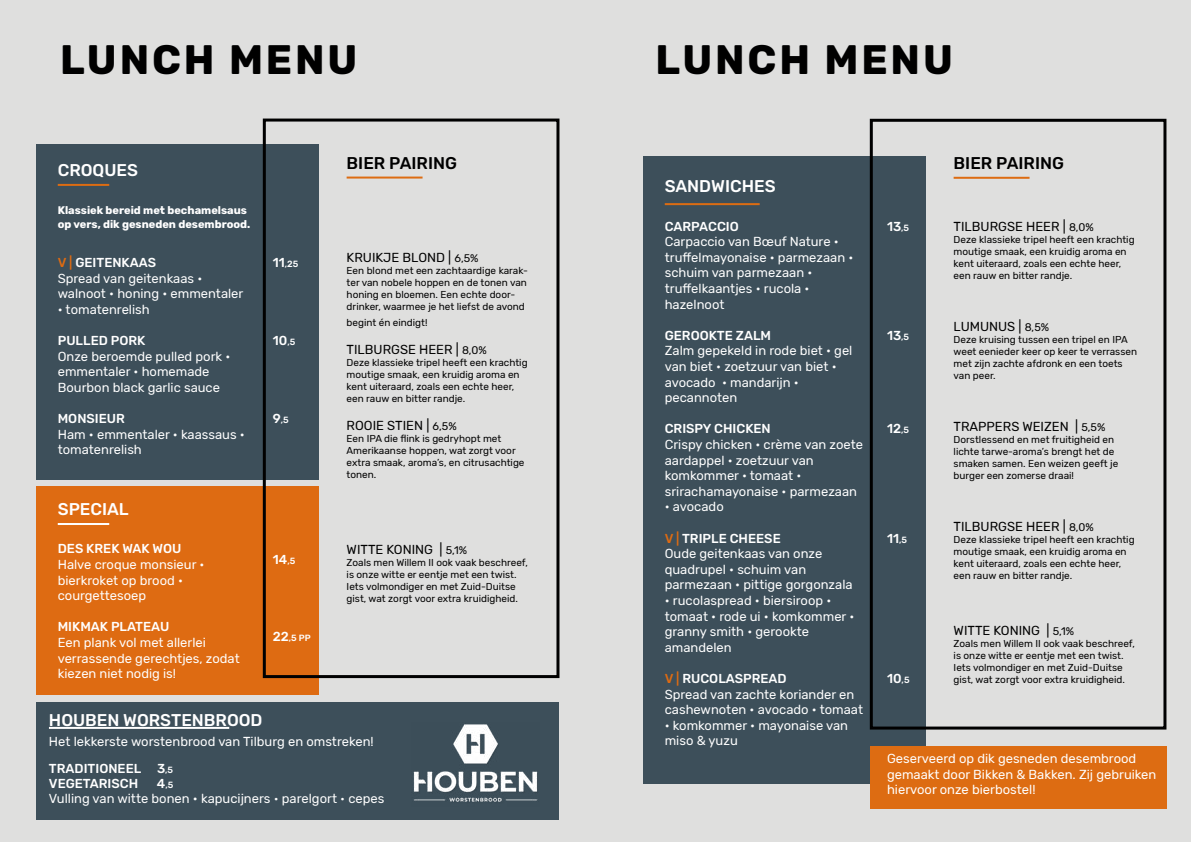
<style>
.page{position:relative;width:1191px;height:842px;background:#dfdfde}
.page>*{position:absolute;margin:0;border:0;box-sizing:border-box;transform-origin:0 0}
.t1{font:700 41px "Rubik";letter-spacing:.07em;color:#000}
.t2{font:500 17px "Rubik";color:#fff}
.t3{font:500 17px "Rubik";color:#000}
.t4{font:13px/15.6px "Rubik";color:#fff}
.t5{font:13px "Rubik";color:#000}
.t6{font:500 13px "Rubik";color:#fff}
.t7{font:700 11px/13.2px "Rubik";color:#fff}
.t8{font:10px/12px "Rubik";color:#000}
.t9{font:500 9px "Rubik";color:#fff}
.s1{font-weight:500;color:#de6b12}
.s2{font-weight:500}
.s3{font-size:13px}
.s4{font-size:9px}
.s5{font-size:11px}
.s6{font-weight:500;font-size:9px}
.s7{font-weight:300}
</style>
<div class="page">
<div style="left:36px;top:144px;width:282px;height:335px;background:#3d4f5a"></div>
<div style="left:36px;top:486px;width:282px;height:209px;background:#de6b12"></div>
<div style="left:263px;top:119px;width:296px;height:559px;border:3px solid #000"></div>
<hr style="left:58px;top:184px;width:51px;height:2px;background:#dd6c12">
<hr style="left:58px;top:523px;width:51px;height:2px;background:#fff">
<hr style="left:346px;top:177px;width:76px;height:2px;background:#dd6c12">
<div style="left:643px;top:156px;width:282px;height:628px;background:#3d4f5a"></div>
<div style="left:869px;top:119px;width:297px;height:610px;border:3px solid #000"></div>
<hr style="left:665px;top:203px;width:94px;height:2px;background:#dd6c12">
<hr style="left:953px;top:177px;width:76px;height:2px;background:#dd6c12">
<div style="left:869px;top:746px;width:297px;height:62px;background:#dd6c12"></div>
<div style="left:36px;top:702px;width:523px;height:117px;background:#3d4f5a"></div>
<hr style="left:49px;top:727px;width:180px;height:2px;background:#fff">
<img style="left:413px;top:724px;width:125px;height:78px">
<h1 class="t1" style="left:60px;top:36px;width:299px">LUNCH MENU</h1>
<h2 class="t2" style="left:58px;top:160px;width:82px">CROQUES</h2>
<p class="t7" style="left:58px;top:204px;width:194px">Klassiek bereid met bechamelsaus op vers, dik gesneden desembrood.</p>
<h3 class="t4" style="left:58px;top:255px;width:187px"><span class="s1">V |</span> <span class="s2">GEITENKAAS<br></span>Spread van geitenkaas • walnoot • honing • emmentaler</h3>
<h3 class="t4" style="left:58px;top:302px;width:93px">• tomatenrelish</h3>
<h3 class="t6" style="left:58px;top:333px;width:89px">PULLED PORK</h3>
<h3 class="t4" style="left:58px;top:349px;width:174px">Onze beroemde pulled pork • emmentaler • homemade<br>Bourbon black garlic sauce</h3>
<h3 class="t6" style="left:58px;top:411px;width:69px">MONSIEUR</h3>
<h3 class="t4" style="left:58px;top:427px;width:188px">Ham • emmentaler • kaassaus • tomatenrelish</h3>
<h2 class="t2" style="left:58px;top:500px;width:72px">SPECIAL</h2>
<h3 class="t6" style="left:58px;top:542px;width:125px">DES KREK WAK WOU</h3>
<h3 class="t4" style="left:58px;top:557px;width:148px">Halve croque monsieur • bierkroket op brood • courgettesoep</h3>
<h3 class="t6" style="left:58px;top:620px;width:113px">MIKMAK PLATEAU</h3>
<h3 class="t4" style="left:58px;top:635px;width:183px">Een plank vol met allerlei verrassende gerechtjes, zodat kiezen niet nodig is!</h3>
<p class="t9" style="left:273px;top:259px;width:27px"><span class="s3">11</span>,25</p>
<h3 class="t6" style="left:273px;top:333px;width:24px">10<span class="s4">,5</span></h3>
<p class="t9" style="left:273px;top:415px;width:17px"><span class="s3">9</span>,5</p>
<h3 class="t6" style="left:273px;top:552px;width:24px">14<span class="s4">,5</span></h3>
<p class="t9" style="left:273px;top:632px;width:39px"><span class="s3">22</span>,5 PP</p>
<h2 class="t3" style="left:346px;top:153px;width:112px">BIER PAIRING</h2>
<h3 class="t5" style="left:347px;top:250px;width:133px">KRUIKJE BLOND | <span class="s5">6,5%</span></h3>
<p class="t8" style="left:346px;top:265px;width:183px">Een blond met een zachtaardige karak&shy;ter van nobele hoppen en de tonen van honing en bloemen. Een echte door&shy;drinker, waarmee je het liefst de avond</p>
<p class="t8" style="left:346px;top:317px;width:82px">begint én eindigt!</p>
<h3 class="t5" style="left:346px;top:342px;width:142px">TILBURGSE HEER | <span class="s5">8,0%</span></h3>
<p class="t8" style="left:346px;top:357px;width:182px">Deze klassieke tripel heeft een krachtig moutige smaak, een kruidig aroma en kent uiteraard, zoals een echte heer, een rauw en bitter randje.</p>
<h3 class="t5" style="left:346px;top:418px;width:112px">ROOIE STIEN | <span class="s5">6,5%</span></h3>
<p class="t8" style="left:346px;top:433px;width:179px">Een IPA die flink is gedryhopt met<br>Amerikaanse hoppen, wat zorgt voor extra smaak, aroma’s, en citrusachtige tonen.</p>
<h3 class="t5" style="left:346px;top:542px;width:122px">WITTE KONING | <span class="s5">5,1%</span></h3>
<p class="t8" style="left:346px;top:557px;width:183px">Zoals men Willem II ook vaak beschreef, is onze witte er eentje met een twist.<br>Iets volmondiger en met Zuid-Duitse gist, wat zorgt voor extra kruidigheid.</p>
<h2 class="t2" style="left:49px;top:710px;width:215px">HOUBEN WORSTENBROOD</h2>
<h3 class="t4" style="left:49px;top:728px;width:326px;line-height:27px">Het lekkerste worstenbrood van Tilburg en omstreken!<br><span class="s2">TRADITIONEEL 3</span><span class="s6">,5</span></h3>
<h3 class="t6" style="left:49px;top:776px;width:91px">VEGETARISCH</h3>
<p class="t9" style="left:157px;top:780px;width:18px"><span class="s3">4</span>,5</p>
<h3 class="t4" style="left:49px;top:791px;width:337px">Vulling van witte bonen • kapucijners <span class="s7">•</span> parelgort <span class="s7">•</span> cepes</h3>
<h1 class="t1" style="left:655px;top:36px;width:299px">LUNCH MENU</h1>
<h2 class="t2" style="left:665px;top:177px;width:112px">SANDWICHES</h2>
<h3 class="t6" style="left:665px;top:219px;width:76px">CARPACCIO</h3>
<h3 class="t4" style="left:665px;top:234px;width:190px">Carpaccio van Bœuf Nature • truffelmayonaise • parmezaan • schuim van parmezaan • truffelkaantjes • rucola • hazelnoot</h3>
<h3 class="t6" style="left:665px;top:328px;width:108px">GEROOKTE ZALM</h3>
<h3 class="t4" style="left:665px;top:343px;width:189px">Zalm gepekeld in rode biet • gel van biet • zoetzuur van biet • avocado • mandarijn • pecannoten</h3>
<h3 class="t6" style="left:665px;top:422px;width:108px">CRISPY CHICKEN</h3>
<h3 class="t4" style="left:665px;top:437px;width:200px">Crispy chicken • crème van zoete aardappel • zoetzuur van komkommer • tomaat • srirachamayonaise • parmezaan</h3>
<h3 class="t4" style="left:665px;top:499px;width:60px">• avocado</h3>
<h3 class="t4" style="left:665px;top:531px;width:189px"><span class="s1">V |</span> <span class="s2">TRIPLE CHEESE<br></span>Oude geitenkaas van onze quadrupel • schuim van parmezaan • pittige gorgonzala</h3>
<h3 class="t4" style="left:665px;top:593px;width:191px">• rucolaspread • biersiroop • tomaat • rode ui • komkommer • granny smith • gerookte amandelen</h3>
<h3 class="t4" style="left:665px;top:671px;width:200px"><span class="s1">V |</span> <span class="s2">RUCOLASPREAD<br></span>Spread van zachte koriander en cashewnoten • avocado • tomaat</h3>
<h3 class="t4" style="left:665px;top:718px;width:185px">• komkommer • mayonaise van miso &amp; yuzu</h3>
<h3 class="t6" style="left:887px;top:219px;width:24px">13<span class="s4">,5</span></h3>
<h3 class="t6" style="left:887px;top:328px;width:24px">13<span class="s4">,5</span></h3>
<h3 class="t6" style="left:887px;top:422px;width:24px">12<span class="s4">,5</span></h3>
<h3 class="t6" style="left:887px;top:531px;width:21px">11<span class="s4">,5</span></h3>
<h3 class="t6" style="left:887px;top:671px;width:24px">10<span class="s4">,5</span></h3>
<h2 class="t3" style="left:953px;top:153px;width:112px">BIER PAIRING</h2>
<h3 class="t5" style="left:953px;top:219px;width:142px">TILBURGSE HEER | <span class="s5">8,0%</span></h3>
<p class="t8" style="left:953px;top:233px;width:182px">Deze klassieke tripel heeft een krachtig moutige smaak, een kruidig aroma en kent uiteraard, zoals een echte heer, een rauw en bitter randje.</p>
<h3 class="t5" style="left:953px;top:319px;width:97px">LUMUNUS | <span class="s5">8,5%</span></h3>
<p class="t8" style="left:953px;top:333px;width:185px">Deze kruising tussen een tripel en IPA weet eenieder keer op keer te verrassen met zijn zachte afdronk en een toets van peer.</p>
<h3 class="t5" style="left:953px;top:419px;width:153px">TRAPPERS WEIZEN | <span class="s5">5,5%</span></h3>
<p class="t8" style="left:953px;top:433px;width:166px">Dorstlessend en met fruitigheid en lichte tarwe-aroma’s brengt het de smaken samen. Een weizen geeft je burger een zomerse draai!</p>
<h3 class="t5" style="left:953px;top:519px;width:142px">TILBURGSE HEER | <span class="s5">8,0%</span></h3>
<p class="t8" style="left:953px;top:533px;width:182px">Deze klassieke tripel heeft een krachtig moutige smaak, een kruidig aroma en kent uiteraard, zoals een echte heer, een rauw en bitter randje.</p>
<h3 class="t5" style="left:953px;top:623px;width:122px">WITTE KONING | <span class="s5">5,1%</span></h3>
<p class="t8" style="left:953px;top:637px;width:183px">Zoals men Willem II ook vaak beschreef, is onze witte er eentje met een twist.<br>Iets volmondiger en met Zuid-Duitse gist, wat zorgt voor extra kruidigheid.</p>
<h3 class="t4" style="left:887px;top:751px;width:271px">Geserveerd op dik gesneden desembrood gemaakt door Bikken &amp; Bakken. Zij gebruiken hiervoor onze bierbostel!</h3>
</div>
